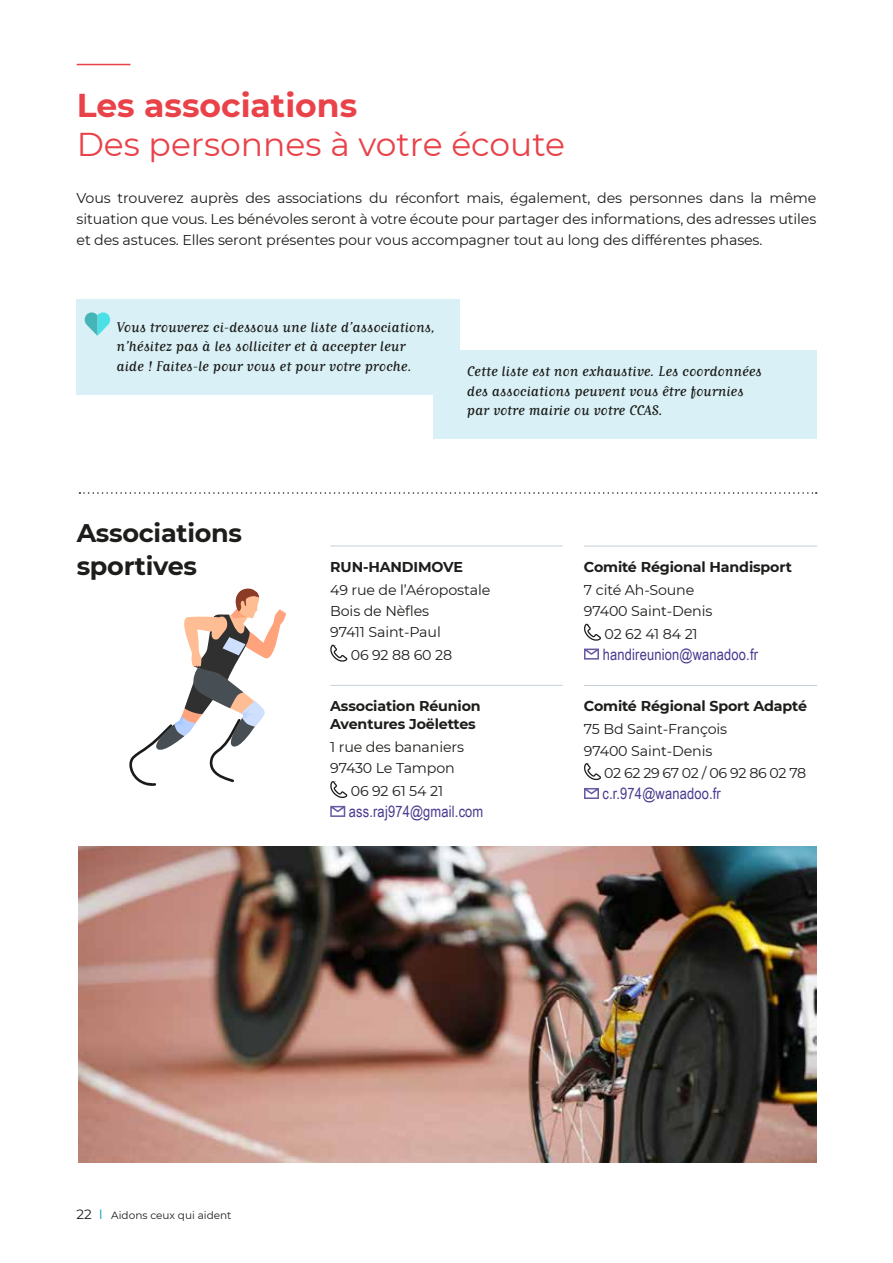
<style>
.page{position:relative;width:893px;height:1263px;background:#fff}
.page>*{position:absolute;margin:0;border:0;box-sizing:border-box;transform-origin:0 0}
.t1{font:33px "Montserrat";color:#e94249}
.t2{font:700 33px "Montserrat";color:#e94249}
.t3{font:700 25.5px/33px "Montserrat";letter-spacing:-.01em;color:#1d1d1b}
.t4{font:16.5px/19.5px "Matrix Script";color:#1d1d1b}
.t5{font:15.75px "Arial Narrow";letter-spacing:.01em;color:#4a398f}
.t6{font:14.25px/21px "Montserrat";letter-spacing:-.01em;color:#1d1d1b}
.t7{font:700 14.25px/18px "Montserrat";letter-spacing:-.01em;color:#1d1d1b}
.t8{font:14.25px "Montserrat";letter-spacing:-.03em;color:#1d1d1b}
.t9{font:10.5px "Montserrat";color:#1d1d1b}
.s1{font-size:13.5px}
.s2{font-size:13.5px;color:#00a4c4}
</style>
<div class="page">
<hr style="left:77px;top:64px;width:53px;height:1px;background:#e94249">
<div style="left:77px;top:299px;width:383px;height:96px;background:#d9f1f6"></div>
<div style="left:434px;top:350px;width:383px;height:89px;background:#d9f1f6"></div>
<svg style="left:84px;top:312px;width:27px;height:24px"></svg>
<svg style="left:79px;top:492px;width:738px;height:2px"></svg>
<hr style="left:584px;top:546px;width:233px;height:1px;background:#c4d1d9">
<hr style="left:584px;top:685px;width:233px;height:1px;background:#c4d1d9">
<svg style="left:584px;top:624px;width:17px;height:17px"></svg>
<svg style="left:584px;top:648px;width:15px;height:12px"></svg>
<svg style="left:584px;top:763px;width:17px;height:17px"></svg>
<svg style="left:584px;top:788px;width:15px;height:11px"></svg>
<hr style="left:330px;top:546px;width:233px;height:1px;background:#c4d1d9">
<hr style="left:330px;top:685px;width:233px;height:1px;background:#c4d1d9">
<svg style="left:330px;top:645px;width:17px;height:17px"></svg>
<svg style="left:330px;top:781px;width:17px;height:17px"></svg>
<svg style="left:330px;top:806px;width:15px;height:11px"></svg>
<svg style="left:129px;top:588px;width:157px;height:198px"></svg>
<img style="left:79px;top:846px;width:737px;height:316px">
<h1 class="t2" style="left:77px;top:81px;width:282px">Les associations</h1>
<h1 class="t1" style="left:77px;top:122px;width:490px">Des personnes à votre écoute</h1>
<p class="t6" style="left:77px;top:187px;width:741px;text-align:justify">Vous trouverez auprès des associations du réconfort mais, également, des personnes dans la même situation que vous. Les bénévoles seront à votre écoute pour partager des informations, des adresses utiles et des astuces. Elles seront présentes pour vous accompagner tout au long des différentes phases.</p>
<p class="t4" style="left:117px;top:317px;width:320px">Vous trouverez ci-dessous une liste d’associations, n’hésitez pas à les solliciter et à accepter leur aide ! Faites-le pour vous et pour votre proche.</p>
<p class="t4" style="left:467px;top:362px;width:296px">Cette liste est non exhaustive. Les coordonnées des associations peuvent vous être fournies par votre mairie ou votre CCAS.</p>
<h2 class="t3" style="left:77px;top:516px;width:167px">Associations sportives</h2>
<p class="t7" style="left:330px;top:557px;width:134px">RUN-HANDIMOVE</p>
<p class="t6" style="left:330px;top:579px;width:162px">49 rue de l’Aéropostale<br>Bois de Nèfles<br>97411 Saint-Paul</p>
<p class="t6" style="left:351px;top:643px;width:103px">06 92 88 60 28</p>
<p class="t7" style="left:330px;top:696px;width:152px">Association Réunion<br>Aventures Joëlettes</p>
<p class="t6" style="left:330px;top:736px;width:135px">1 rue des bananiers<br>97430 Le Tampon</p>
<p class="t6" style="left:351px;top:780px;width:94px">06 92 61 54 21</p>
<p class="t5" style="left:349px;top:800px;width:136px">ass.raj974@gmail.com</p>
<p class="t7" style="left:584px;top:557px;width:209px">Comité Régional Handisport</p>
<p class="t6" style="left:584px;top:579px;width:130px">7 cité Ah-Soune<br>97400 Saint-Denis</p>
<p class="t6" style="left:604px;top:622px;width:95px">02 62 41 84 21</p>
<p class="t5" style="left:603px;top:642px;width:157px">handireunion@wanadoo.fr</p>
<p class="t7" style="left:584px;top:697px;width:225px">Comité Régional Sport Adapté</p>
<p class="t6" style="left:584px;top:718px;width:145px">75 Bd Saint-François<br>97400 Saint-Denis</p>
<p class="t8" style="left:604px;top:763px;width:204px">02 62 29 67 02 / 06 92 86 02 78</p>
<p class="t5" style="left:602px;top:782px;width:120px">c.r.974@wanadoo.fr</p>
<p class="t9" style="left:77px;top:1208px;width:156px"><span class="s1">22</span> <span class="s2">I</span> Aidons ceux qui aident</p>
</div>
